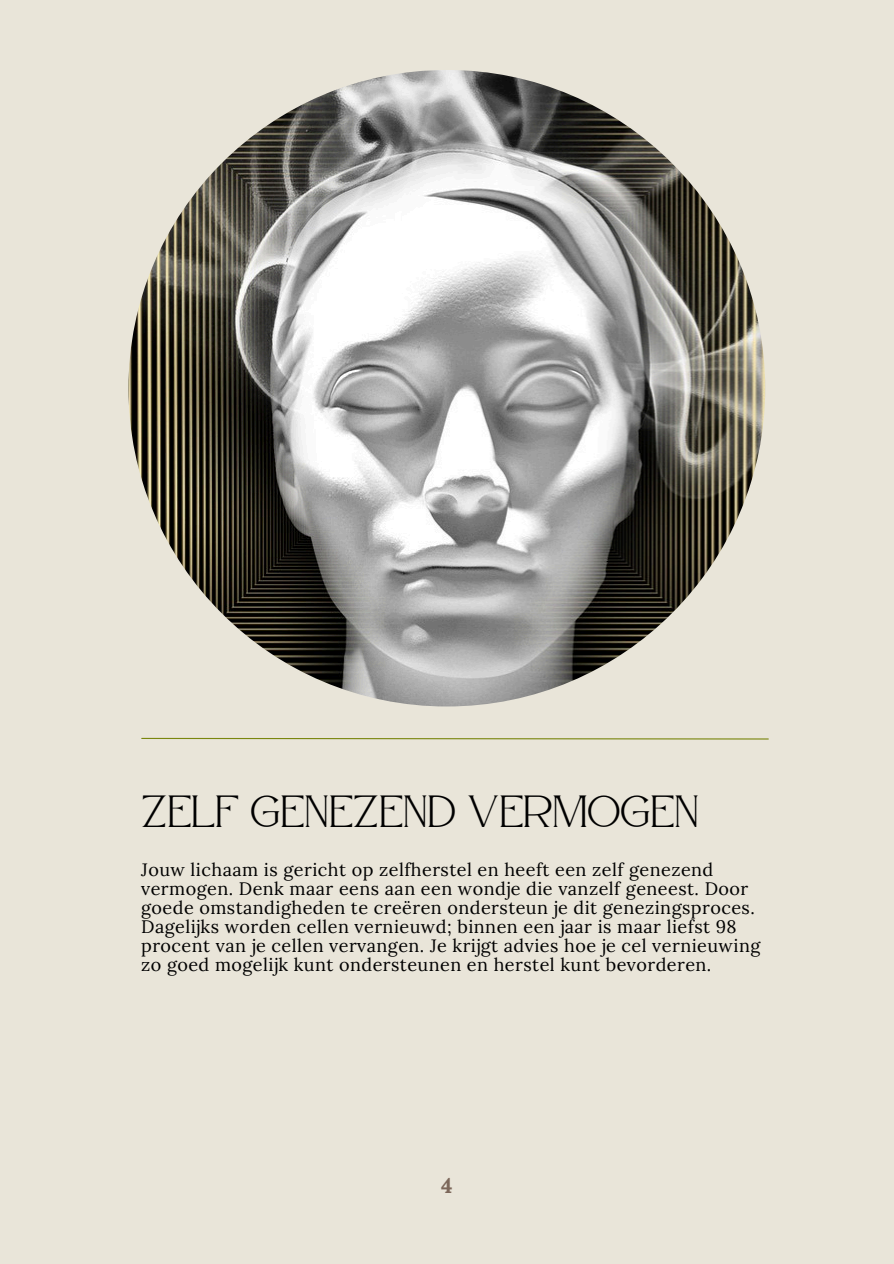
<style>
.page{position:relative;width:894px;height:1264px;background:#fff}
.page>*{position:absolute;margin:0;border:0;box-sizing:border-box;transform-origin:0 0}
.t1{font:45px "Atteron";color:#000}
.t2{font:700 21px "Lora";color:#7c675a}
.t3{font:18px/19.2px "Lora";letter-spacing:.025em;color:#000}
</style>
<div class="page">
<div style="left:0;top:0;width:893px;height:1263px;background:#e9e5d9"></div>
<img style="left:128px;top:70px;width:637px;height:636px;border-radius:50%">
<svg style="left:141px;top:737px;width:628px;height:3px"></svg>
<p class="t1" style="left:141px;top:784px;width:559px">ZELF GENEZEND VERMOGEN</p>
<h1 class="t3" style="left:141px;top:859px;width:620px">Jouw lichaam is gericht op zelfherstel en heeft een zelf genezend vermogen. Denk maar eens aan een wondje die vanzelf geneest. Door goede omstandigheden te creëren ondersteun je dit genezingsproces.<br>Dagelijks worden cellen vernieuwd; binnen een jaar is maar liefst 98 procent van je cellen vervangen. Je krijgt advies hoe je cel vernieuwing zo goed mogelijk kunt ondersteunen en herstel kunt bevorderen.</h1>
<p class="t2" style="left:441px;top:1172px;width:13px">4</p>
</div>
